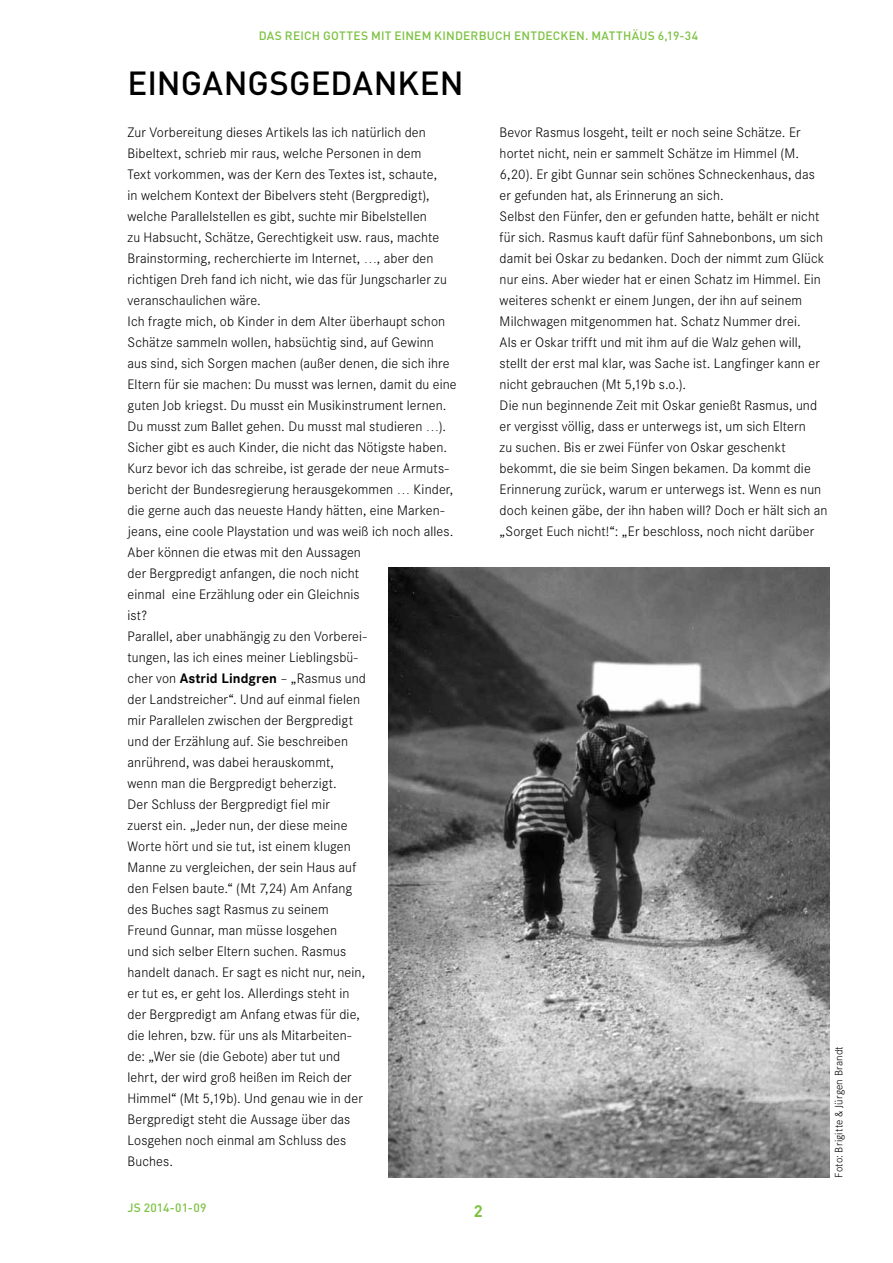
<style>
.page{position:relative;width:893px;height:1263px;background:#fff}
.page>*{position:absolute;margin:0;border:0;box-sizing:border-box;transform-origin:0 0}
.t1{font:500 33px "DIN";letter-spacing:.005em;color:#000}
.t2{font:700 16.5px "DIN";color:#7dc242}
.t3{font:300 13.5px/21px "Corporate SBQ";letter-spacing:.01em;color:#000}
.t4{font:500 12px "DIN";letter-spacing:.015em;color:#7dc242}
.t5{font:300 10.5px "Corporate SBQ";letter-spacing:.02em;color:#000}
.s1{font-weight:700}
</style>
<div class="page">
<img style="left:388px;top:567px;width:441px;height:611px">
<p class="t4" style="left:259px;top:28px;width:441px">DAS REICH GOTTES MIT EINEM KINDERBUCH ENTDECKEN. MATTHÄUS 6,19-34</p>
<h1 class="t1" style="left:128px;top:62px;width:337px">EINGANGSGEDANKEN</h1>
<p class="t3" style="left:128px;top:121px;width:331px">Zur Vorbereitung dieses Artikels las ich natürlich den Bibeltext, schrieb mir raus, welche Personen in dem<br>Text vorkommen, was der Kern des Textes ist, schaute,<br>in welchem Kontext der Bibelvers steht (Bergpredigt), welche Parallelstellen es gibt, suchte mir Bibelstellen<br>zu Habsucht, Schätze, Gerechtigkeit usw. raus, machte Brainstorming, recherchierte im Internet, …, aber den richtigen Dreh fand ich nicht, wie das für Jungscharler zu veranschaulichen wäre.<br>Ich fragte mich, ob Kinder in dem Alter überhaupt schon Schätze sammeln wollen, habsüchtig sind, auf Gewinn aus sind, sich Sorgen machen (außer denen, die sich ihre Eltern für sie machen: Du musst was lernen, damit du eine guten Job kriegst. Du musst ein Musikinstrument lernen.<br>Du musst zum Ballet gehen. Du musst mal studieren …).<br>Sicher gibt es auch Kinder, die nicht das Nötigste haben.<br>Kurz bevor ich das schreibe, ist gerade der neue Armuts&shy;bericht der Bundesregierung herausgekommen … Kinder, die gerne auch das neueste Handy hätten, eine Marken&shy;jeans, eine coole Playstation und was weiß ich noch alles.<br>Aber können die etwas mit den Aussagen<br>der Bergpredigt anfangen, die noch nicht<br>einmal eine Erzählung oder ein Gleichnis<br>ist?<br>Parallel, aber unabhängig zu den Vorberei-<br>tungen, las ich eines meiner Lieblingsbü-<br>cher von <span class="s1">Astrid Lindgren</span> – „Rasmus und<br>der Landstreicher“. Und auf einmal fielen<br>mir Parallelen zwischen der Bergpredigt<br>und der Erzählung auf. Sie beschreiben<br>anrührend, was dabei herauskommt,<br>wenn man die Bergpredigt beherzigt.<br>Der Schluss der Bergpredigt fiel mir<br>zuerst ein. „Jeder nun, der diese meine<br>Worte hört und sie tut, ist einem klugen<br>Manne zu vergleichen, der sein Haus auf<br>den Felsen baute.“ (Mt 7,24) Am Anfang<br>des Buches sagt Rasmus zu seinem<br>Freund Gunnar, man müsse losgehen<br>und sich selber Eltern suchen. Rasmus<br>handelt danach. Er sagt es nicht nur, nein,<br>er tut es, er geht los. Allerdings steht in<br>der Bergpredigt am Anfang etwas für die,<br>die lehren, bzw. für uns als Mitarbeiten-<br>de: „Wer sie (die Gebote) aber tut und<br>lehrt, der wird groß heißen im Reich der<br>Himmel“ (Mt 5,19b). Und genau wie in der<br>Bergpredigt steht die Aussage über das<br>Losgehen noch einmal am Schluss des<br>Buches.</p>
<p class="t3" style="left:500px;top:122px;width:329px">Bevor Rasmus losgeht, teilt er noch seine Schätze. Er hortet nicht, nein er sammelt Schätze im Himmel (M.<br>6,20). Er gibt Gunnar sein schönes Schneckenhaus, das er gefunden hat, als Erinnerung an sich.<br>Selbst den Fünfer, den er gefunden hatte, behält er nicht für sich. Rasmus kauft dafür fünf Sahnebonbons, um sich damit bei Oskar zu bedanken. Doch der nimmt zum Glück nur eins. Aber wieder hat er einen Schatz im Himmel. Ein weiteres schenkt er einem Jungen, der ihn auf seinem Milchwagen mitgenommen hat. Schatz Nummer drei.<br>Als er Oskar trifft und mit ihm auf die Walz gehen will, stellt der erst mal klar, was Sache ist. Langfinger kann er nicht gebrauchen (Mt 5,19b s.o.).<br>Die nun beginnende Zeit mit Oskar genießt Rasmus, und er vergisst völlig, dass er unterwegs ist, um sich Eltern<br>zu suchen. Bis er zwei Fünfer von Oskar geschenkt bekommt, die sie beim Singen bekamen. Da kommt die Erinnerung zurück, warum er unterwegs ist. Wenn es nun doch keinen gäbe, der ihn haben will? Doch er hält sich an „Sorget Euch nicht!“: „Er beschloss, noch nicht darüber</p>
<p class="t5" style="left:833px;top:1178px;width:133px;rotate:-90deg">Foto: Brigitte &amp; Jürgen Brandt</p>
<p class="t4" style="left:128px;top:1199px;width:80px">JS 2014-01-09</p>
<p class="t2" style="left:474px;top:1200px;width:10px">2</p>
</div>
